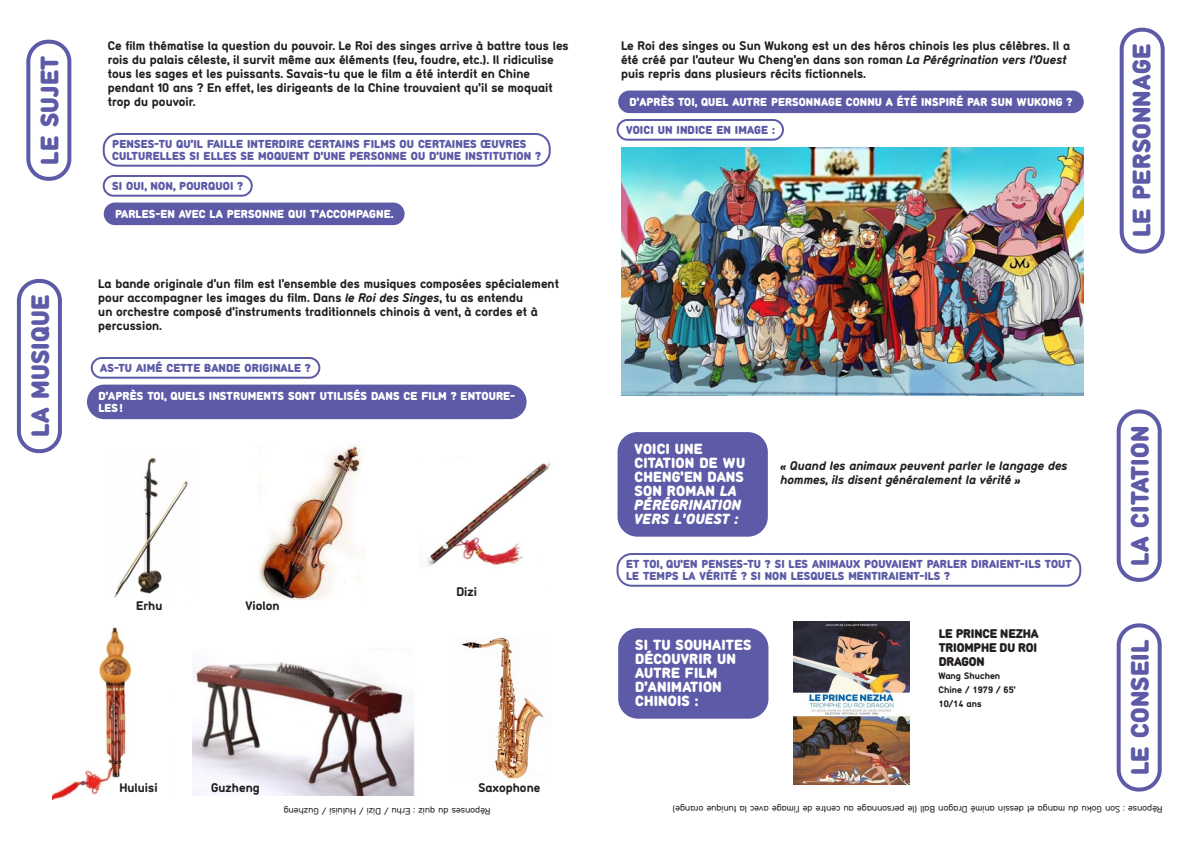
<style>
.page{position:relative;width:1191px;height:842px;background:#fff}
.page>*{position:absolute;margin:0;border:0;box-sizing:border-box;transform-origin:0 0}
.Chapitres_gauche{font:900 24px "Gravostyle Basic";letter-spacing:.01em;color:#5d5aa7}
.Chapitres_droite{font:900 24px "Gravostyle Basic";letter-spacing:.01em;color:#5d5aa7}
.Bulle_intertitres{font:900 14px/14px "Gravostyle Basic";letter-spacing:.01em;color:#fff}
.t1{font:700 12px/14px "Gravostyle Basic";letter-spacing:.005em;color:#231f20}
.t2{font:italic 700 12px/14px "Gravostyle Basic";letter-spacing:.005em;color:#231f20}
.t3{font:900 12px/14px "Gravostyle Basic";letter-spacing:-.01em;color:#231f20}
.Interaction{font:900 11px/12px "Gravostyle Basic";letter-spacing:.01em;color:#5d5aa7}
.Action{font:900 11px/12px "Gravostyle Basic";letter-spacing:.01em;color:#fff}
.Texte_petit{font:9px "Gravostyle Basic";color:#231f20}
.Texte_petit-2{font:700 9px "Gravostyle Basic";color:#231f20}
.s1{font-style:italic}
</style>
<div class="page">
<div style="left:26px;top:40px;width:45px;height:141px;border:4px solid #5d5aa7;border-radius:20px"></div>
<div style="left:1119px;top:28px;width:45px;height:226px;border:4px solid #5d5aa7;border-radius:20px"></div>
<div style="left:618px;top:91px;width:465px;height:22px;background:#5d5aa7;border-radius:11px"></div>
<div style="left:103px;top:133px;width:448px;height:34px;border:2px solid #5d5aa7;border-radius:14px"></div>
<div style="left:17px;top:279px;width:45px;height:174px;border:4px solid #5d5aa7;border-radius:20px"></div>
<div style="left:1116px;top:623px;width:45px;height:168px;border:4px solid #5d5aa7;border-radius:20px"></div>
<div style="left:618px;top:628px;width:150px;height:91px;background:#5d5aa7;border-radius:20px"></div>
<div style="left:104px;top:203px;width:300px;height:22px;background:#5d5aa7;border-radius:11px"></div>
<img style="left:793px;top:622px;width:116px;height:163px">
<div style="left:103px;top:175px;width:150px;height:22px;border:2px solid #5d5aa7;border-radius:10px"></div>
<div style="left:91px;top:357px;width:229px;height:22px;border:2px solid #5d5aa7;border-radius:10px"></div>
<div style="left:87px;top:385px;width:439px;height:34px;background:#5d5aa7;border-radius:17px"></div>
<img style="left:621px;top:147px;width:462px;height:249px">
<div style="left:616px;top:119px;width:168px;height:22px;border:2px solid #5d5aa7;border-radius:10px"></div>
<div style="left:1116px;top:409px;width:45px;height:173px;border:4px solid #5d5aa7;border-radius:20px"></div>
<div style="left:617px;top:432px;width:151px;height:105px;background:#5d5aa7;border-radius:20px"></div>
<div style="left:616px;top:553px;width:465px;height:34px;border:2px solid #5d5aa7;border-radius:14px"></div>
<img style="left:114px;top:457px;width:74px;height:141px">
<img style="left:258px;top:444px;width:104px;height:156px">
<img style="left:426px;top:462px;width:125px;height:105px">
<img style="left:52px;top:627px;width:83px;height:172px">
<img style="left:193px;top:662px;width:222px;height:134px">
<img style="left:462px;top:637px;width:82px;height:142px">
<div style="left:169px;top:580px;width:24px;height:28px;background:#fff;border-radius:12px"></div>
<div style="left:339px;top:580px;width:24px;height:29px;background:#fff;border-radius:12px"></div>
<div style="left:528px;top:565px;width:24px;height:28px;background:#fff;border-radius:12px"></div>
<div style="left:132px;top:772px;width:24px;height:28px;background:#fff;border-radius:12px"></div>
<div style="left:528px;top:743px;width:24px;height:29px;background:#fff;border-radius:12px"></div>
<p class="t1" style="left:108px;top:38px;width:462px">Ce film thématise la question du pouvoir. Le Roi des singes arrive à battre tous les rois du palais céleste, il survit même aux éléments (feu, foudre, etc.). Il ridiculise tous les sages et les puissants. Savais-tu que le film a été interdit en Chine pendant 10 ans ? En effet, les dirigeants de la Chine trouvaient qu’il se moquait trop du pouvoir.</p>
<p class="Interaction" style="left:112px;top:138px;width:430px">PENSES-TU QU’IL FAILLE INTERDIRE CERTAINS FILMS OU CERTAINES ŒUVRES<br>CULTURELLES SI ELLES SE MOQUENT D’UNE PERSONNE OU D’UNE INSTITUTION ?</p>
<p class="t1" style="left:621px;top:38px;width:451px">Le Roi des singes ou Sun Wukong est un des héros chinois les plus célèbres. Il a été créé par l’auteur Wu Cheng’en dans son roman <span class="s1">La Pérégrination vers l’Ouest </span>puis repris dans plusieurs récits fictionnels.</p>
<p class="Chapitres_gauche" style="left:35px;top:165px;width:110px;rotate:-90deg">LE SUJET</p>
<p class="Chapitres_droite" style="left:1126px;top:237px;width:195px;rotate:-90deg">LE PERSONNAGE</p>
<p class="Action" style="left:629px;top:96px;width:444px">D’APRÈS TOI, QUEL AUTRE PERSONNAGE CONNU A ÉTÉ INSPIRÉ PAR SUN WUKONG ?</p>
<p class="Interaction" style="left:626px;top:124px;width:150px">VOICI UN INDICE EN IMAGE :</p>
<p class="Interaction" style="left:112px;top:180px;width:132px">SI OUI, NON, POURQUOI ?</p>
<p class="Action" style="left:115px;top:208px;width:280px">PARLES-EN AVEC LA PERSONNE QUI T’ACCOMPAGNE.</p>
<p class="Chapitres_gauche" style="left:25px;top:437px;width:143px;rotate:-90deg">LA MUSIQUE</p>
<p class="t1" style="left:98px;top:276px;width:462px">La bande originale d'un film est l'ensemble des musiques composées spécialement pour accompagner les images du film. Dans <span class="s1">le Roi des Singes</span>, tu as entendu<br>un orchestre composé d'instruments traditionnels chinois à vent, à cordes et à percussion.</p>
<p class="Interaction" style="left:100px;top:362px;width:212px">AS-TU AIMÉ CETTE BANDE ORIGINALE ?</p>
<p class="Action" style="left:98px;top:390px;width:418px">D’APRÈS TOI, QUELS INSTRUMENTS SONT UTILISÉS DANS CE FILM ? ENTOURE-<br>LES!</p>
<p class="t1" style="left:136px;top:598px;width:28px">Erhu</p>
<p class="t1" style="left:245px;top:598px;width:36px">Violon</p>
<p class="t1" style="left:456px;top:584px;width:22px">Dizi</p>
<p class="t1" style="left:119px;top:780px;width:40px">Huluisi</p>
<p class="t1" style="left:211px;top:780px;width:50px">Guzheng</p>
<p class="t1" style="left:478px;top:780px;width:63px">Saxophone</p>
<p class="Texte_petit" style="left:490px;top:817px;width:208px;rotate:-180deg">Réponses du quiz : Erhu / Dizi / Huluisi / Guzheng</p>
<p class="Bulle_intertitres" style="left:634px;top:442px;width:112px">VOICI UNE<br>CITATION DE WU<br>CHENG'EN DANS<br>SON ROMAN <span class="s1">LA<br>PÉRÉGRINATION<br>VERS L'OUEST :</span></p>
<p class="t2" style="left:780px;top:458px;width:289px">« Quand les animaux peuvent parler le langage des hommes, ils disent généralement la vérité »</p>
<p class="Interaction" style="left:626px;top:558px;width:447px">ET TOI, QU'EN PENSES-TU ? SI LES ANIMAUX POUVAIENT PARLER DIRAIENT-ILS TOUT<br>LE TEMPS LA VÉRITÉ ? SI NON LESQUELS MENTIRAIENT-ILS ?</p>
<p class="Bulle_intertitres" style="left:635px;top:638px;width:118px">SI TU SOUHAITES<br>DÉCOUVRIR UN<br>AUTRE FILM<br>D'ANIMATION<br>CHINOIS :</p>
<p class="t3" style="left:938px;top:626px;width:102px">LE PRINCE NEZHA<br>TRIOMPHE DU ROI<br>DRAGON</p>
<p class="Texte_petit-2" style="left:938px;top:670px;width:63px">Wang Shuchen</p>
<p class="Texte_petit-2" style="left:938px;top:684px;width:79px">Chine / 1979 / 65’</p>
<p class="Texte_petit-2" style="left:938px;top:698px;width:45px">10/14 ans</p>
<p class="Chapitres_gauche" style="left:1125px;top:566px;width:141px;rotate:-90deg">LA CITATION</p>
<p class="Chapitres_gauche" style="left:1125px;top:775px;width:137px;rotate:-90deg">LE CONSEIL</p>
<p class="Texte_petit" style="left:1162px;top:815px;width:491px;rotate:-180deg">Réponse : Son Goku du manga et dessin animé Dragon Ball (le personnage au centre de l'image avec la tunique orange)</p>
</div>
